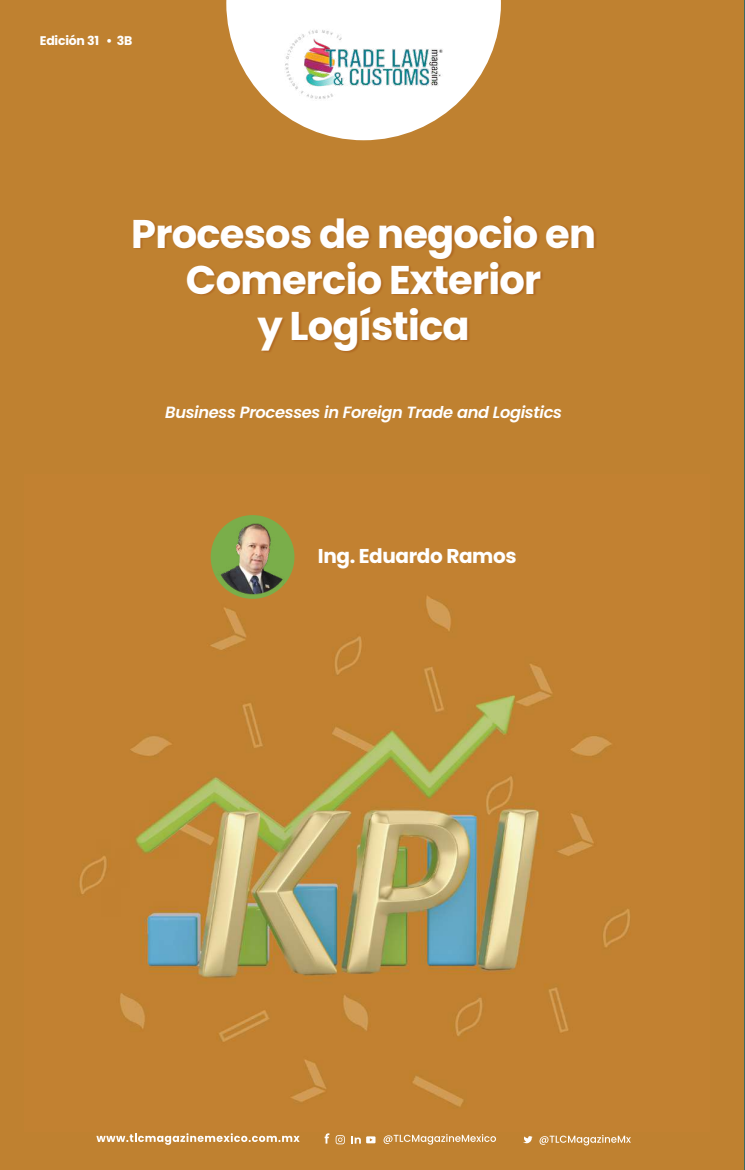
<style>
.page{position:relative;width:745px;height:1170px;background:#fff}
.page>*{position:absolute;margin:0;border:0;box-sizing:border-box;transform-origin:0 0}
.t1{font:700 40px/46.2px "Poppins";letter-spacing:-.02em;color:#fff;text-align:center}
.t2{font:700 20px "Poppins";letter-spacing:-.02em;color:#fff}
.t3{font:italic 600 16.25px "Poppins";letter-spacing:-.02em;color:#fff}
.t4{font:700 12.5px "Poppins";letter-spacing:-.02em;color:#fff}
</style>
<div class="page">
<div style="left:0;top:0;width:744px;height:1169px;background:#bf8130"></div>
<img style="left:79px;top:595px;width:551px;height:512px">
<hr style="left:744px;top:0;width:1px;height:1169px;background:#3d6962">
<svg style="left:226px;top:0;width:274px;height:140px;fill:#fff"></svg>
<img style="left:260px;top:19px;width:206px;height:96px">
<div style="left:133px;top:215px;width:463px;height:139px;background:#8d3100;opacity:.28"></div>
<img style="left:208px;top:515px;width:94px;height:82px">
<svg style="left:96px;top:1133px;width:203px;height:11px"></svg>
<svg style="left:324px;top:1133px;width:5px;height:10px"></svg>
<svg style="left:523px;top:1136px;width:9px;height:7px"></svg>
<svg style="left:335px;top:1135px;width:9px;height:9px"></svg>
<svg style="left:351px;top:1136px;width:9px;height:7px"></svg>
<svg style="left:366px;top:1136px;width:9px;height:7px"></svg>
<svg style="left:383px;top:1134px;width:112px;height:10px"></svg>
<svg style="left:539px;top:1135px;width:91px;height:10px"></svg>
<p class="t4" style="left:40px;top:33px;width:94px">Edición 31 • 3B</p>
<p class="t1" style="left:131px;top:211px;width:466px">Procesos de negocio en<br>Comercio Exterior<br>y Logística</p>
<p class="t3" style="left:165px;top:402px;width:398px">Business Processes in Foreign Trade and Logistics</p>
<p class="t2" style="left:318px;top:544px;width:200px">Ing. Eduardo Ramos</p>
</div>
